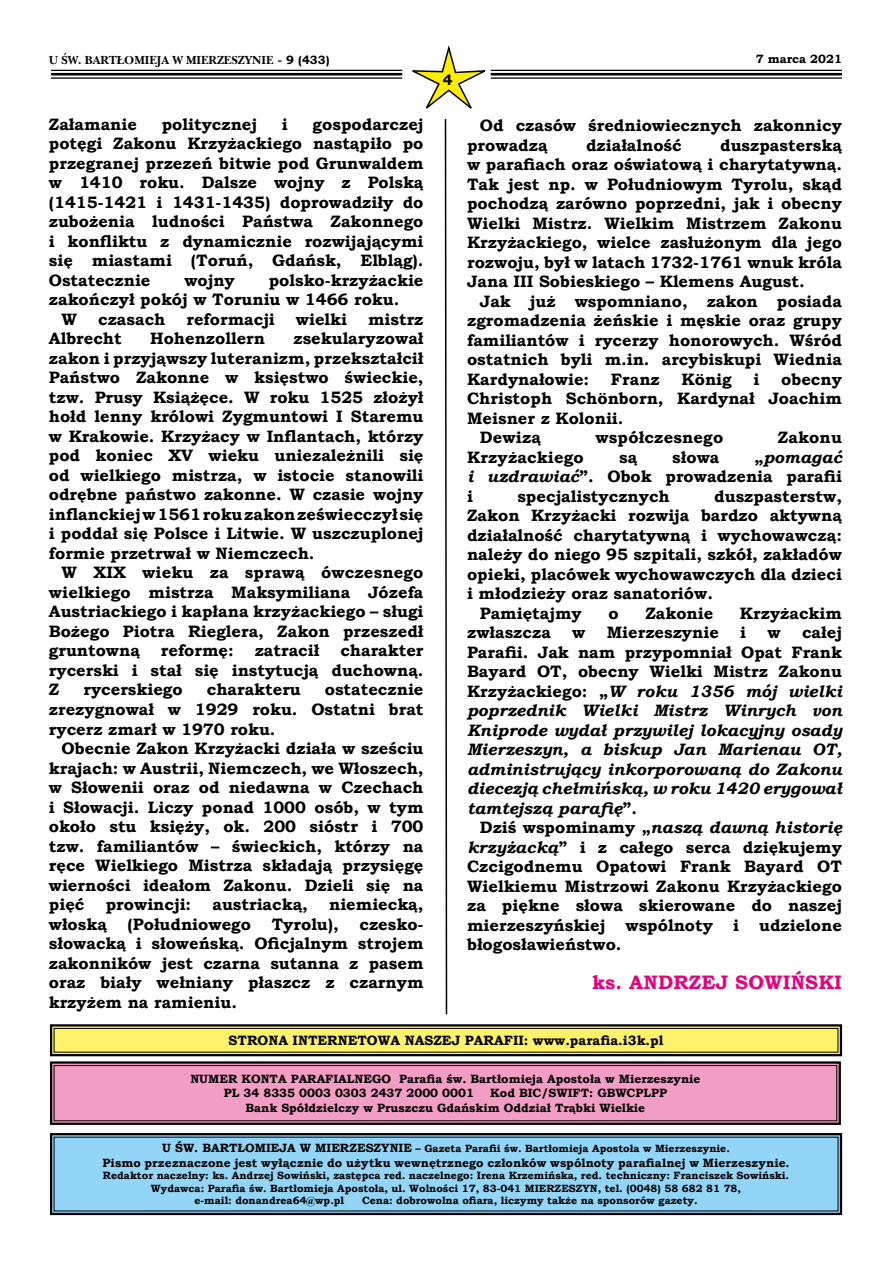
<style>
.page{position:relative;width:893px;height:1263px;background:#fff}
.page>*{position:absolute;margin:0;border:0;box-sizing:border-box;transform-origin:0 0}
.t1{font:700 19.5px "Bookman Old Style";letter-spacing:.01em;color:#e6007d}
.t2{font:700 16.5px/19.5px "Bookman Old Style";color:#000;text-align:justify}
.t3{font:italic 700 16.5px/19.5px "Bookman Old Style";color:#000;text-align:justify}
.t4{font:700 15px "Bookman Old Style";color:#000}
.t5{font:700 13.5px "Bookman Old Style";color:#000}
.t6{font:700 12px/14.4px "Bookman Old Style";color:#000}
.t7{font:700 12px "Nebraska";color:#000}
.t8{font:700 10.5px "Bookman Old Style";color:#000}
.s1{font-family:"Bookman Old Style"}
.s2{font-style:italic}
.s3{font-style:normal}
.s4{font-size:12px}
</style>
<div class="page">
<hr style="left:51px;top:70px;width:351px;height:1px;background:#000">
<hr style="left:51px;top:73px;width:351px;height:3px;background:#000">
<hr style="left:51px;top:77px;width:351px;height:2px;background:#000">
<hr style="left:491px;top:70px;width:351px;height:1px;background:#000">
<hr style="left:491px;top:73px;width:351px;height:3px;background:#000">
<hr style="left:491px;top:77px;width:351px;height:2px;background:#000">
<svg style="left:50px;top:1061px;width:791px;height:64px;background:#dd90b2"></svg>
<div style="left:54px;top:1065px;width:783px;height:56px;border:1px solid #000"></div>
<svg style="left:50px;top:1024px;width:793px;height:33px;background:#cec45c"></svg>
<div style="left:54px;top:1028px;width:784px;height:24px;border:1px solid #000"></div>
<svg style="left:50px;top:1133px;width:793px;height:83px;background:#87c3e0"></svg>
<svg style="left:412px;top:45px;width:80px;height:970px"></svg>
<p class="t7" style="left:49px;top:53px;width:282px">U ŒW. BART£OMIEJA W MIERZESZYNIE <span class="s1">- 9 (433)</span></p>
<p class="t6" style="left:756px;top:52px;width:88px">7 marca 2021</p>
<p class="t2" style="left:49px;top:114px;width:376px;text-indent:264px">gospodarczej potęgi Zakonu Krzyżackiego nastąpiło po przegranej przezeń bitwie pod Grunwaldem w 1410 roku. Dalsze wojny z Polską (1415-1421 i 1431-1435) doprowadziły do zubożenia ludności Państwa Zakonnego i konfliktu z dynamicznie rozwijającymi się miastami (Toruń, Gdańsk, Elbląg).<br>Ostatecznie</p>
<p class="t2" style="left:49px;top:114px;width:90px">Załamanie</p>
<p class="t2" style="left:162px;top:114px;width:97px">politycznej</p>
<p class="t2" style="left:282px;top:114px;width:7px">i</p>
<p class="t2" style="left:184px;top:270px;width:52px">wojny</p>
<p class="t2" style="left:269px;top:270px;width:156px">polsko-krzyżackie</p>
<p class="t2" style="left:49px;top:290px;width:352px">zakończył pokój w Toruniu w 1466 roku.</p>
<p class="t2" style="left:62px;top:309px;width:17px">W</p>
<p class="t2" style="left:98px;top:309px;width:69px">czasach</p>
<p class="t2" style="left:186px;top:309px;width:90px">reformacji</p>
<p class="t2" style="left:296px;top:309px;width:53px">wielki</p>
<p class="t2" style="left:368px;top:309px;width:57px">mistrz</p>
<p class="t2" style="left:49px;top:329px;width:74px">Albrecht</p>
<p class="t2" style="left:150px;top:329px;width:116px">Hohenzollern</p>
<p class="t2" style="left:49px;top:329px;width:376px;text-indent:245px">zsekularyzował zakon i przyjąwszy luteranizm, przekształcił Państwo Zakonne w księstwo świeckie, tzw. Prusy Książęce. W roku 1525 złożył hołd lenny królowi Zygmuntowi I Staremu w Krakowie. Krzyżacy w Inflantach, którzy pod koniec XV wieku uniezależnili się od wielkiego mistrza, w istocie stanowili odrębne państwo zakonne. W czasie wojny inflanckiej w1561 roku zakon zeświecczył się i poddał się Polsce i Litwie. W uszczuplonej formie przetrwał w Niemczech.</p>
<p class="t2" style="left:49px;top:563px;width:376px;text-indent:13px">W XIX wieku za sprawą ówczesnego wielkiego mistrza Maksymiliana Józefa Austriackiego i kapłana krzyżackiego – sługi Bożego Piotra Rieglera, Zakon przeszedł gruntowną</p>
<p class="t2" style="left:49px;top:641px;width:376px;text-indent:291px">charakter rycerski i stał się instytucją duchowną.<br>Z</p>
<p class="t2" style="left:161px;top:641px;width:74px">reformę:</p>
<p class="t2" style="left:255px;top:641px;width:66px">zatracił</p>
<p class="t2" style="left:49px;top:680px;width:376px;text-indent:276px">ostatecznie zrezygnował w 1929 roku. Ostatni brat rycerz zmarł w 1970 roku.</p>
<p class="t2" style="left:49px;top:738px;width:376px;text-indent:13px">Obecnie Zakon Krzyżacki działa w sześciu krajach: w Austrii, Niemczech, we Włoszech, w Słowenii oraz od niedawna w Czechach i Słowacji. Liczy ponad 1000 osób, w tym około stu księży, ok. 200 sióstr i 700 tzw. familiantów – świeckich, którzy na ręce Wielkiego Mistrza składają przysięgę wierności ideałom Zakonu. Dzieli się na pięć</p>
<p class="t2" style="left:83px;top:680px;width:101px">rycerskiego</p>
<p class="t2" style="left:207px;top:680px;width:96px">charakteru</p>
<p class="t2" style="left:106px;top:894px;width:87px">prowincji:</p>
<p class="t2" style="left:212px;top:894px;width:97px">austriacką,</p>
<p class="t2" style="left:329px;top:894px;width:96px">niemiecką,</p>
<p class="t2" style="left:49px;top:914px;width:60px">włoską</p>
<p class="t2" style="left:128px;top:914px;width:125px">(Południowego</p>
<p class="t2" style="left:272px;top:914px;width:68px">Tyrolu),</p>
<p class="t2" style="left:49px;top:914px;width:376px;text-indent:311px">czesko&shy;słowacką i słoweńską. Oficjalnym strojem zakonników jest czarna sutanna z pasem oraz biały wełniany płaszcz z czarnym krzyżem na ramieniu.</p>
<p class="t4" style="left:443px;top:69px;width:11px">4</p>
<p class="t2" style="left:467px;top:115px;width:376px;text-indent:13px">Od czasów średniowiecznych zakonnicy prowadzą</p>
<p class="t2" style="left:586px;top:135px;width:97px">działalność</p>
<p class="t2" style="left:467px;top:135px;width:376px;text-indent:253px">duszpasterską w parafiach oraz oświatową i charytatywną.<br>Tak jest np. w Południowym Tyrolu, skąd pochodzą zarówno poprzedni, jak i obecny Wielki Mistrz. Wielkim Mistrzem Zakonu Krzyżackiego, wielce zasłużonym dla jego rozwoju, był w latach 1732-1761 wnuk króla Jana III Sobieskiego – Klemens August.</p>
<p class="t2" style="left:467px;top:291px;width:376px;text-indent:13px">Jak już wspomniano, zakon posiada zgromadzenia żeńskie i męskie oraz grupy familiantów i rycerzy honorowych. Wśród ostatnich byli m.in. arcybiskupi Wiednia Kardynałowie:</p>
<p class="t2" style="left:611px;top:369px;width:50px">Franz</p>
<p class="t2" style="left:682px;top:369px;width:52px">König</p>
<p class="t2" style="left:753px;top:369px;width:7px">i</p>
<p class="t2" style="left:781px;top:369px;width:62px">obecny</p>
<p class="t2" style="left:467px;top:389px;width:376px">Christoph Schönborn, Kardynał Joachim</p>
<p class="t2" style="left:467px;top:408px;width:158px">Meisner z Kolonii.</p>
<p class="t2" style="left:480px;top:428px;width:63px">Dewizą</p>
<p class="t2" style="left:595px;top:428px;width:129px">współczesnego</p>
<p class="t2" style="left:778px;top:428px;width:66px">Zakonu</p>
<p class="t2" style="left:467px;top:447px;width:118px">Krzyżackiego</p>
<p class="t2" style="left:619px;top:447px;width:20px">są</p>
<p class="t2" style="left:672px;top:447px;width:49px">słowa</p>
<p class="t2" style="left:467px;top:447px;width:376px;text-indent:287px">„<span class="s2">pomagać i uzdrawiać</span>”. Obok prowadzenia parafii i</p>
<p class="t2" style="left:517px;top:486px;width:154px">specjalistycznych</p>
<p class="t2" style="left:714px;top:486px;width:129px">duszpasterstw,</p>
<p class="t2" style="left:467px;top:506px;width:376px">Zakon Krzyżacki rozwija bardzo aktywną</p>
<p class="t2" style="left:467px;top:525px;width:376px">działalność charytatywną i wychowawczą:</p>
<p class="t2" style="left:467px;top:545px;width:376px">należy do niego 95 szpitali, szkół, zakładów</p>
<p class="t2" style="left:467px;top:564px;width:376px">opieki, placówek wychowawczych dla dzieci</p>
<p class="t2" style="left:467px;top:584px;width:247px">i młodzieży oraz sanatoriów.</p>
<p class="t2" style="left:480px;top:603px;width:103px">Pamiętajmy</p>
<p class="t2" style="left:608px;top:603px;width:12px">o</p>
<p class="t2" style="left:645px;top:603px;width:69px">Zakonie</p>
<p class="t2" style="left:740px;top:603px;width:103px">Krzyżackim</p>
<p class="t2" style="left:467px;top:623px;width:85px">zwłaszcza</p>
<p class="t2" style="left:572px;top:623px;width:15px">w</p>
<p class="t2" style="left:607px;top:623px;width:114px">Mierzeszynie</p>
<p class="t2" style="left:740px;top:623px;width:7px">i</p>
<p class="t2" style="left:767px;top:623px;width:15px">w</p>
<p class="t3" style="left:467px;top:623px;width:376px;text-indent:335px"><span class="s3">całej Parafii. Jak nam przypomniał Opat Frank Bayard OT, obecny Wielki Mistrz Zakonu Krzyżackiego: „</span>W roku 1356 mój wielki poprzednik Wielki Mistrz Winrych von Kniprode wydał przywilej lokacyjny osady Mierzeszyn, a biskup Jan Marienau OT, administrujący inkorporowaną do Zakonu diecezją chełmińską, w roku 1420 erygował tamtejszą parafię<span class="s3">”.</span></p>
<p class="t2" style="left:467px;top:818px;width:376px;text-indent:13px">Dziś wspominamy „<span class="s2">naszą dawną historię krzyżacką</span>” i z całego serca dziękujemy Czcigodnemu Opatowi Frank Bayard OT Wielkiemu Mistrzowi Zakonu Krzyżackiego za piękne słowa skierowane do naszej mierzeszyńskiej wspólnoty i udzielone błogosławieństwo.</p>
<p class="t1" style="left:592px;top:968px;width:251px">ks. ANDRZEJ SOWIŃSKI</p>
<p class="t5" style="left:229px;top:1031px;width:436px">STRONA INTERNETOWA NASZEJ PARAFII: www.parafia.i3k.pl</p>
<p class="t6" style="left:224px;top:1072px;width:478px;text-indent:-33px">NUMER KONTA PARAFIALNEGO Parafia św. Bartłomieja Apostoła w Mierzeszynie<br>PL 34 8335 0003 0303 2437 2000 0001</p>
<p class="t6" style="left:246px;top:1086px;width:423px;text-indent:245px">Kod BIC/SWIFT: GBWCPLPP<br>Bank Spółdzielczy w Pruszczu Gdańskim Oddział Trąbki Wielkie</p>
<p class="t8" style="left:162px;top:1141px;width:569px"><span class="s4">U ŚW. BARTŁOMIEJA W MIERZESZYNIE</span> – Gazeta Parafii św. Bartłomieja Apostoła w Mierzeszynie.</p>
<p class="t6" style="left:102px;top:1155px;width:689px">Pismo przeznaczone jest wyłącznie do użytku wewnętrznego członków wspólnoty parafialnej w Mierzeszynie.</p>
<p class="t8" style="left:103px;top:1168px;width:688px">Redaktor naczelny: ks. Andrzej Sowiński, zastępca red. naczelnego: Irena Krzemińska, red. techniczny: Franciszek Sowiński.</p>
<p class="t8" style="left:151px;top:1181px;width:592px">Wydawca: Parafia św. Bartłomieja Apostoła, ul. Wolności 17, 83-041 MIERZESZYN, tel. (0048) 58 682 81 78,</p>
<p class="t8" style="left:194px;top:1193px;width:151px">e-mail: donandrea64@wp.pl</p>
<p class="t8" style="left:362px;top:1193px;width:337px">Cena: dobrowolna ofiara, liczymy także na sponsorów gazety.</p>
</div>
